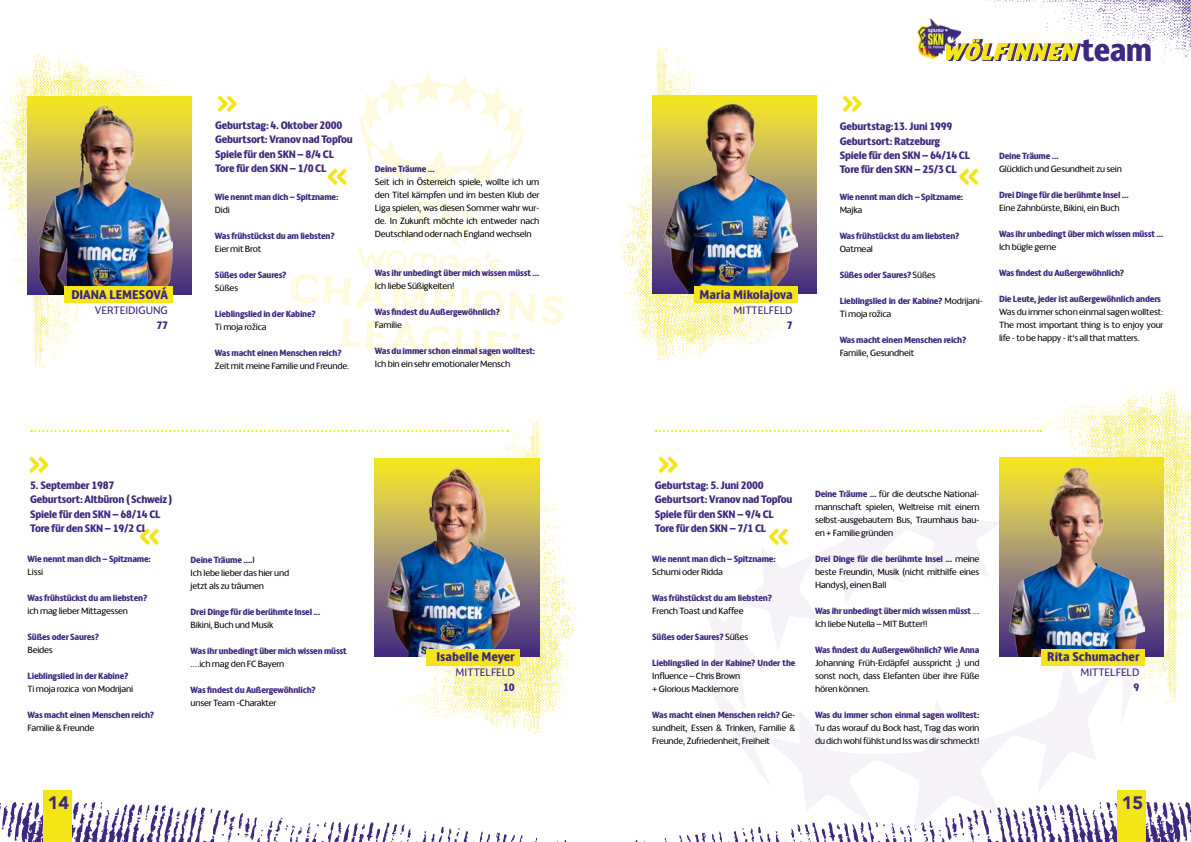
<style>
.page{position:relative;width:1191px;height:842px;background:#fff}
.page>*{position:absolute;margin:0;border:0;box-sizing:border-box;transform-origin:0 0}
.t1{font:700 42px "Champions";color:#f3e517}
.t2{font:italic 800 25.7px "Champions";color:#3e277e}
.t3{font:900 18px "Avenir";color:#3e277e}
.t4{font:800 14px "Champions";color:#3e277e}
.t5{font:800 12px/14.4px "Champions";letter-spacing:-.02em;color:#3e277e}
.t6{font:12px "Champions";color:#3e277e}
.t7{font:10px/13px "Champions";letter-spacing:-.02em;color:#000;text-align:justify}
.t8{font:800 10px/13px "Champions";letter-spacing:-.02em;color:#3e277e}
.s1{font-style:normal;font-size:35.7px}
.s2{font-weight:400;color:#000}
.s3{font-weight:800;color:#3e277e}
</style>
<div class="page">
<svg style="left:534px;top:838px;width:33px;height:4px"></svg>
<svg style="left:0;top:802px;width:523px;height:40px"></svg>
<div style="left:43px;top:791px;width:29px;height:51px;background:#f3e517"></div>
<svg style="left:635px;top:838px;width:33px;height:4px"></svg>
<svg style="left:679px;top:802px;width:512px;height:40px"></svg>
<div style="left:1116px;top:791px;width:29px;height:51px;background:#f3e517"></div>
<img style="left:0;top:53px;width:179px;height:320px">
<img style="left:988px;top:0;width:203px;height:62px">
<img style="left:394px;top:417px;width:182px;height:318px">
<img style="left:1023px;top:388px;width:168px;height:320px">
<svg style="left:31px;top:430px;width:477px;height:2px"></svg>
<svg style="left:656px;top:430px;width:385px;height:2px"></svg>
<img style="left:620px;top:43px;width:183px;height:320px">
<svg style="left:966px;top:16px;width:116px;height:46px"></svg>
<img style="left:916px;top:18px;width:50px;height:43px">
<svg style="left:27px;top:96px;width:165px;height:199px;background:#ae9c5b"></svg>
<img style="left:38px;top:104px;width:134px;height:191px">
<svg style="left:375px;top:458px;width:164px;height:199px;background:#ae9c5a"></svg>
<img style="left:386px;top:466px;width:134px;height:191px">
<svg style="left:652px;top:95px;width:164px;height:199px;background:#ae9c5a"></svg>
<img style="left:663px;top:103px;width:134px;height:191px">
<svg style="left:701px;top:489px;width:445px;height:341px"></svg>
<div style="left:64px;top:286px;width:109px;height:17px;background:#f3e517"></div>
<div style="left:694px;top:286px;width:104px;height:17px;background:#f3e517"></div>
<div style="left:427px;top:649px;width:93px;height:17px;background:#f3e517"></div>
<svg style="left:999px;top:458px;width:164px;height:198px;background:#ad9c5b"></svg>
<img style="left:1009px;top:465px;width:135px;height:191px">
<div style="left:1041px;top:649px;width:103px;height:17px;background:#f3e517"></div>
<svg style="left:290px;top:71px;width:273px;height:289px"></svg>
<svg style="left:769px;top:528px;width:19px;height:17px"></svg>
<h3 class="t4" style="left:71px;top:283px;width:16px">Diana</h3>
<h3 class="t4" style="left:109px;top:283px;width:15px">Lemesov</h3>
<h3 class="t4" style="left:160px;top:283px;width:9px">á</h3>
<p class="t6" style="left:95px;top:301px;width:8px">verteidigung</p>
<p class="t5" style="left:156px;top:316px;width:13px">77</p>
<h1 class="t1" style="left:215px;top:69px;width:26px">»</h1>
<h1 class="t1" style="left:839px;top:69px;width:26px">»</h1>
<h2 class="t2" style="left:944px;top:32px;width:209px">WÖLFINNEN <span class="s1">te a m</span></h2>
<p class="t5" style="left:215px;top:117px;width:139px">Geburtstag: 4. Oktober 2000<br>Geburtsort: Vranov nad Topľou<br>Spiele für den SKN – 8/4 CL<br>Tore für den SKN – 1/0 CL</p>
<p class="t5" style="left:839px;top:118px;width:132px">Geburtstag:13. Juni 1999<br>Geburtsort: Ratzeburg<br>Spiele für den SKN – 64/14 CL<br>Tore für den SKN – 25/3 CL</p>
<p class="t8" style="left:375px;top:162px;width:61px">Deine Träume …</p>
<p class="t7" style="left:375px;top:175px;width:166px">Seit ich in Österreich spiele, wollte ich um den Titel kämpfen und im besten Klub der Liga spielen, was diesen Sommer wahr wur&shy;de. In Zukunft möchte ich entweder nach Deutschland oder nach England wechseln</p>
<p class="t8" style="left:375px;top:266px;width:166px">Was ihr unbedingt über mich wissen müsst …</p>
<p class="t7" style="left:375px;top:279px;width:81px">Ich liebe Süßigkeiten!</p>
<p class="t8" style="left:375px;top:305px;width:127px">Was findest du Außergewöhnlich?</p>
<p class="t7" style="left:375px;top:318px;width:28px">Familie</p>
<p class="t8" style="left:375px;top:344px;width:162px">Was du immer schon einmal sagen wolltest:</p>
<p class="t7" style="left:375px;top:357px;width:137px">Ich bin ein sehr emotionaler Mensch</p>
<p class="t8" style="left:215px;top:189px;width:125px">Wie nennt man dich – Spitzname:</p>
<p class="t7" style="left:215px;top:202px;width:16px">Didi</p>
<p class="t8" style="left:215px;top:228px;width:121px">Was frühstückst du am liebsten?</p>
<p class="t7" style="left:215px;top:241px;width:48px">Eier mit Brot</p>
<p class="t8" style="left:215px;top:267px;width:73px">Süßes oder Saures?</p>
<p class="t7" style="left:215px;top:280px;width:25px">Süßes</p>
<p class="t8" style="left:215px;top:306px;width:102px">Lieblingslied in der Kabine?</p>
<p class="t7" style="left:215px;top:319px;width:53px">Ti moja rožica</p>
<p class="t8" style="left:215px;top:345px;width:128px">Was macht einen Menschen reich?</p>
<p class="t7" style="left:215px;top:358px;width:136px">Zeit mit meine Familie und Freunde.</p>
<p class="t8" style="left:839px;top:189px;width:125px">Wie nennt man dich – Spitzname:</p>
<p class="t7" style="left:839px;top:202px;width:24px">Majka</p>
<p class="t8" style="left:839px;top:228px;width:121px">Was frühstückst du am liebsten?</p>
<p class="t7" style="left:839px;top:241px;width:35px">Oatmeal</p>
<p class="t8" style="left:839px;top:267px;width:98px">Süßes oder Saures? <span class="s2">Süßes</span></p>
<p class="t8" style="left:839px;top:293px;width:145px">Lieblingslied in der Kabine? <span class="s2">Modrijani-<br>Ti moja rožica</span></p>
<p class="t8" style="left:839px;top:332px;width:128px">Was macht einen Menschen reich?</p>
<p class="t7" style="left:839px;top:345px;width:76px">Familie, Gesundheit</p>
<h3 class="t4" style="left:699px;top:283px;width:95px">Maria Mikolajova</h3>
<p class="t6" style="left:733px;top:301px;width:7px">mittelfeld</p>
<p class="t5" style="left:786px;top:316px;width:7px">7</p>
<p class="t8" style="left:999px;top:149px;width:61px">Deine Träume …</p>
<p class="t7" style="left:999px;top:162px;width:124px">Glücklich und Gesundheit zu sein</p>
<p class="t8" style="left:999px;top:188px;width:131px">Drei Dinge für die berühmte Insel …</p>
<p class="t7" style="left:999px;top:201px;width:122px">Eine Zahnbürste, Bikini, ein Buch</p>
<p class="t8" style="left:999px;top:227px;width:166px">Was ihr unbedingt über mich wissen müsst …</p>
<p class="t7" style="left:999px;top:240px;width:59px">Ich bügle gerne</p>
<p class="t8" style="left:999px;top:266px;width:127px">Was findest du Außergewöhnlich?</p>
<p class="t8" style="left:999px;top:292px;width:163px">Die Leute, jeder ist außergewöhnlich anders</p>
<p class="t7" style="left:999px;top:305px;width:166px">Was du immer schon einmal sagen wolltest:<br>The most important thing is to enjoy your life - to be happy - it‘s all that matters.</p>
<h1 class="t1" style="left:27px;top:429px;width:26px">»</h1>
<h1 class="t1" style="left:655px;top:429px;width:26px">»</h1>
<p class="t5" style="left:30px;top:477px;width:144px">5. September 1987<br>Geburtsort: Altbüron ( Schweiz )<br>Spiele für den SKN – 68/14 CL<br>Tore für den SKN – 19/2 CL</p>
<p class="t5" style="left:655px;top:477px;width:139px">Geburtstag: 5. Juni 2000<br>Geburtsort: Vranov nad Topľou<br>Spiele für den SKN – 9/4 CL<br>Tore für den SKN – 7/1 CL</p>
<p class="t8" style="left:27px;top:551px;width:125px">Wie nennt man dich – Spitzname:</p>
<p class="t7" style="left:27px;top:564px;width:17px">Lissi</p>
<p class="t8" style="left:27px;top:590px;width:121px">Was frühstückst du am liebsten?</p>
<p class="t7" style="left:27px;top:603px;width:102px">ich mag lieber Mittagessen</p>
<p class="t8" style="left:27px;top:629px;width:73px">Süßes oder Saures?</p>
<p class="t7" style="left:27px;top:642px;width:27px">Beides</p>
<p class="t8" style="left:27px;top:668px;width:102px">Lieblingslied in der Kabine?</p>
<p class="t7" style="left:27px;top:681px;width:107px">Ti moja rozica von Modrijani</p>
<p class="t8" style="left:27px;top:707px;width:128px">Was macht einen Menschen reich?</p>
<p class="t7" style="left:27px;top:720px;width:68px">Familie &amp; Freunde</p>
<p class="t7" style="left:191px;top:552px;width:100px;text-align:left"><span class="s3">Deine Träume ….</span>I<br>Ich lebe lieber das hier und jetzt als zu träumen</p>
<p class="t8" style="left:191px;top:604px;width:131px">Drei Dinge für die berühmte Insel …</p>
<p class="t7" style="left:191px;top:617px;width:84px">Bikini, Buch und Musik</p>
<p class="t8" style="left:191px;top:643px;width:158px">Was ihr unbedingt über mich wissen müsst</p>
<p class="t7" style="left:191px;top:656px;width:95px">….ich mag den FC Bayern</p>
<p class="t8" style="left:191px;top:682px;width:127px">Was findest du Außergewöhnlich?</p>
<p class="t7" style="left:191px;top:695px;width:87px">unser Team -Charakter</p>
<h3 class="t4" style="left:436px;top:646px;width:80px">Isabelle Meyer</h3>
<p class="t6" style="left:455px;top:664px;width:7px">mittelfeld</p>
<p class="t5" style="left:503px;top:679px;width:13px">10</p>
<p class="t8" style="left:652px;top:551px;width:125px">Wie nennt man dich – Spitzname:</p>
<p class="t7" style="left:652px;top:564px;width:72px">Schumi oder Ridda</p>
<p class="t8" style="left:652px;top:590px;width:121px">Was frühstückst du am liebsten?</p>
<p class="t7" style="left:652px;top:603px;width:93px">French Toast und Kaffee</p>
<p class="t8" style="left:652px;top:629px;width:98px">Süßes oder Saures? <span class="s2">Süßes</span></p>
<p class="t8" style="left:652px;top:655px;width:145px">Lieblingslied in der Kabine? Under the</p>
<p class="t7" style="left:652px;top:668px;width:90px">Influence – Chris Brown + Glorious Macklemore</p>
<p class="t7" style="left:652px;top:707px;width:145px"><span class="s3">Was macht einen Menschen reich?</span> Ge&shy;sundheit, Essen &amp; Trinken, Familie &amp; Freunde, Zufriedenheit, Freiheit</p>
<p class="t7" style="left:815px;top:486px;width:166px"><span class="s3">Deine Träume …</span> für die deutsche National&shy;mannschaft spielen, Weltreise mit einem selbst-ausgebautem Bus, Traumhaus bau&shy;en + Familie gründen</p>
<p class="t7" style="left:815px;top:551px;width:166px"><span class="s3">Drei Dinge für die berühmte Insel …</span> meine beste Freundin, Musik (nicht mithilfe eines Handys), einen Ball</p>
<p class="t8" style="left:815px;top:603px;width:166px">Was ihr unbedingt über mich wissen müsst <span class="s2">…<br>Ich liebe Nutella – MIT Butter!!</span></p>
<p class="t8" style="left:815px;top:642px;width:166px">Was findest du Außergewöhnlich? Wie Anna</p>
<p class="t7" style="left:815px;top:655px;width:166px">Johanning Früh-Erdäpfel ausspricht ;) und sonst noch, dass Elefanten über ihre Füße hören können.</p>
<p class="t8" style="left:815px;top:707px;width:166px">Was du immer schon einmal sagen wolltest:</p>
<p class="t7" style="left:815px;top:720px;width:166px">Tu das worauf du Bock hast, Trag das worin du dich wohl fühlst und Iss was dir schmeckt!</p>
<h3 class="t4" style="left:1047px;top:646px;width:94px">Rita Schumacher</h3>
<p class="t6" style="left:1080px;top:664px;width:7px">mittelfeld</p>
<p class="t5" style="left:1133px;top:679px;width:7px">9</p>
<h3 class="t3" style="left:48px;top:787px;width:23px">14</h3>
<h3 class="t3" style="left:1122px;top:787px;width:23px">15</h3>
</div>
